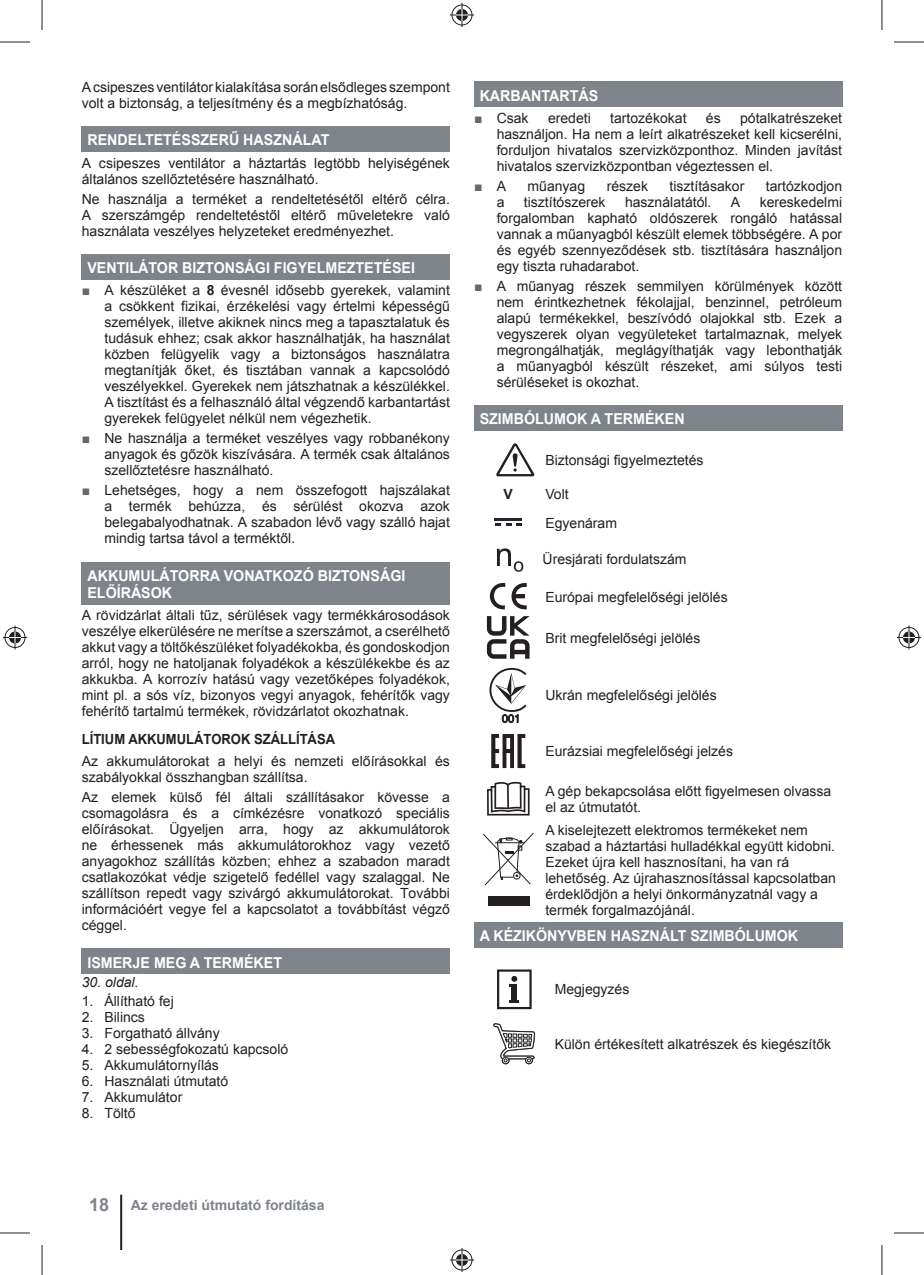
<style>
.page{position:relative;width:924px;height:1275px;background:#fff}
.page>*{position:absolute;margin:0;border:0;box-sizing:border-box;transform-origin:0 0}
.t1{font:700 15px/17px "Arial";color:#fff;scale:.95 1}
.t2{font:14px/16px "Arial";color:#231f20;text-align:justify}
.t3{font:700 14px "Arial";color:#231f20;scale:.93 1}
.t4{font:700 14px "Arial";color:#7f838a}
.t5{font:italic 14px "Arial";color:#231f20}
.t6{font:14px "Arial";color:#66686c}
.t7{font:700 14px "Arial";color:#231f20}
.s1{color:#66686c}
.s2{font-weight:700}
.s3{color:#231f20}
.s4{font-size:18px}
</style>
<div class="page">
<div style="left:82px;top:126px;width:368px;height:26px;background:#7f838a"></div>
<div style="left:82px;top:254px;width:368px;height:25px;background:#7f838a"></div>
<div style="left:82px;top:562px;width:368px;height:42px;background:#7f838a"></div>
<div style="left:82px;top:948px;width:368px;height:26px;background:#7f838a"></div>
<div style="left:474px;top:82px;width:367px;height:25px;background:#7f838a"></div>
<div style="left:474px;top:405px;width:367px;height:26px;background:#7f838a"></div>
<div style="left:474px;top:922px;width:367px;height:25px;background:#7f838a"></div>
<svg style="left:496px;top:443px;width:38px;height:33px"></svg>
<hr style="left:494px;top:518px;width:27px;height:2px;background:#24252b">
<svg style="left:495px;top:523px;width:26px;height:3px"></svg>
<svg style="left:497px;top:548px;width:26px;height:24px"></svg>
<svg style="left:489px;top:583px;width:37px;height:27px"></svg>
<svg style="left:486px;top:616px;width:43px;height:42px"></svg>
<svg style="left:489px;top:668px;width:37px;height:54px"></svg>
<svg style="left:491px;top:734px;width:34px;height:34px"></svg>
<svg style="left:487px;top:782px;width:42px;height:33px"></svg>
<svg style="left:483px;top:833px;width:50px;height:53px"></svg>
<div style="left:488px;top:895px;width:41px;height:10px;background:#231f20"></div>
<svg style="left:497px;top:969px;width:34px;height:40px"></svg>
<svg style="left:493px;top:1023px;width:42px;height:42px"></svg>
<hr style="left:120px;top:1194px;width:2px;height:56px;background:#231f20">
<hr style="left:0;top:42px;width:30px;height:1px;background:#231f20">
<hr style="left:893px;top:42px;width:30px;height:1px;background:#231f20">
<hr style="left:0;top:1232px;width:30px;height:1px;background:#231f20">
<hr style="left:893px;top:1232px;width:30px;height:1px;background:#231f20">
<hr style="left:42px;top:0;width:1px;height:30px;background:#231f20">
<hr style="left:42px;top:1245px;width:1px;height:30px;background:#231f20">
<hr style="left:881px;top:0;width:1px;height:30px;background:#231f20">
<hr style="left:881px;top:1245px;width:1px;height:30px;background:#231f20">
<svg style="left:450px;top:3px;width:24px;height:24px"></svg>
<svg style="left:450px;top:1248px;width:24px;height:24px"></svg>
<svg style="left:3px;top:625px;width:24px;height:24px"></svg>
<svg style="left:897px;top:625px;width:23px;height:24px"></svg>
<p class="t2" style="left:82px;top:79px;width:369px">A csipeszes ventilátor kialakítása során elsődleges szempont volt a biztonság, a teljesítmény és a megbízhatóság.</p>
<p class="t1" style="left:87px;top:132px;width:256px">RENDELTETÉSSZERŰ HASZNÁLAT</p>
<p class="t2" style="left:82px;top:155px;width:369px">A csipeszes ventilátor a háztartás legtöbb helyiségének általános szellőztetésére használható.</p>
<p class="t2" style="left:82px;top:191px;width:369px">Ne használja a terméket a rendeltetésétől eltérő célra.<br>A szerszámgép rendeltetéstől eltérő műveletekre való használata veszélyes helyzeteket eredményezhet.</p>
<p class="t1" style="left:87px;top:259px;width:346px">VENTILÁTOR BIZTONSÁGI FIGYELMEZTETÉSEI</p>
<p class="t2" style="left:104px;top:282px;width:347px;text-indent:-23px"><span class="s1">■</span> A készüléket a <span class="s2">8</span> évesnél idősebb gyerekek, valamint a csökkent fizikai, érzékelési vagy értelmi képességű személyek, illetve akiknek nincs meg a tapasztalatuk és tudásuk ehhez; csak akkor használhatják, ha használat közben felügyelik vagy a biztonságos használatra megtanítják őket, és tisztában vannak a kapcsolódó veszélyekkel. Gyerekek nem játszhatnak a készülékkel.<br>A tisztítást és a felhasználó által végzendő karbantartást gyerekek felügyelet nélkül nem végezhetik.</p>
<p class="t2" style="left:104px;top:430px;width:347px;text-indent:-23px"><span class="s1">■</span> Ne használja a terméket veszélyes vagy robbanékony anyagok és gőzök kiszívására. A termék csak általános szellőztetésre használható.</p>
<p class="t2" style="left:104px;top:482px;width:347px;text-indent:-23px"><span class="s1">■</span> Lehetséges, hogy a nem összefogott hajszálakat a termék behúzza, és sérülést okozva azok belegabalyodhatnak. A szabadon lévő vagy szálló hajat mindig tartsa távol a terméktől.</p>
<p class="t1" style="left:87px;top:567px;width:336px">AKKUMULÁTORRA VONATKOZÓ BIZTONSÁGI<br>ELŐÍRÁSOK</p>
<p class="t2" style="left:82px;top:607px;width:369px">A rövidzárlat általi tűz, sérülések vagy termékkárosodások veszélye elkerülésére ne merítse a szerszámot, a cserélhető akkut vagy a töltőkészüléket folyadékokba, és gondoskodjon arról, hogy ne hatoljanak folyadékok a készülékekbe és az akkukba. A korrozív hatású vagy vezetőképes folyadékok, mint pl. a sós víz, bizonyos vegyi anyagok, fehérítők vagy fehérítő tartalmú termékek, rövidzárlatot okozhatnak.</p>
<p class="t3" style="left:82px;top:732px;width:274px">LÍTIUM AKKUMULÁTOROK SZÁLLÍTÁSA</p>
<p class="t2" style="left:82px;top:753px;width:369px">Az akkumulátorokat a helyi és nemzeti előírásokkal és szabályokkal összhangban szállítsa.</p>
<p class="t2" style="left:82px;top:789px;width:369px">Az elemek külső fél általi szállításakor kövesse a csomagolásra és a címkézésre vonatkozó speciális előírásokat. Ügyeljen arra, hogy az akkumulátorok ne érhessenek más akkumulátorokhoz vagy vezető anyagokhoz szállítás közben; ehhez a szabadon maradt csatlakozókat védje szigetelő fedéllel vagy szalaggal. Ne szállítson repedt vagy szivárgó akkumulátorokat. További információért vegye fel a kapcsolatot a továbbítást végző céggel.</p>
<p class="t1" style="left:87px;top:954px;width:206px">ISMERJE MEG A TERMÉKET</p>
<p class="t5" style="left:82px;top:974px;width:58px">30. oldal.</p>
<p class="t2" style="left:82px;top:993px;width:93px">1. Állítható fej</p>
<p class="t2" style="left:82px;top:1009px;width:65px">2. Bilincs</p>
<p class="t2" style="left:82px;top:1025px;width:139px">3. Forgatható állvány</p>
<p class="t2" style="left:82px;top:1041px;width:208px">4. 2 sebességfokozatú kapcsoló</p>
<p class="t2" style="left:82px;top:1057px;width:139px">5. Akkumulátornyílás</p>
<p class="t2" style="left:82px;top:1073px;width:148px">6. Használati útmutató</p>
<p class="t2" style="left:82px;top:1089px;width:102px">7. Akkumulátor</p>
<p class="t2" style="left:82px;top:1105px;width:55px">8. Töltő</p>
<p class="t1" style="left:479px;top:87px;width:126px">KARBANTARTÁS</p>
<p class="t2" style="left:474px;top:110px;width:56px"><span class="s1">■</span> Csak</p>
<p class="t2" style="left:547px;top:110px;width:44px">eredeti</p>
<p class="t2" style="left:610px;top:110px;width:78px">tartozékokat</p>
<p class="t2" style="left:705px;top:110px;width:16px">és</p>
<p class="t2" style="left:496px;top:110px;width:347px;text-indent:243px">pótalkatrészeket használjon. Ha nem a leírt alkatrészeket kell kicserélni, forduljon hivatalos szervizközponthoz. Minden javítást hivatalos szervizközpontban végeztessen el.</p>
<p class="t6" style="left:474px;top:177px;width:34px">■ <span class="s3">A</span></p>
<p class="t2" style="left:527px;top:178px;width:59px">műanyag</p>
<p class="t2" style="left:606px;top:178px;width:43px">részek</p>
<p class="t2" style="left:669px;top:178px;width:76px">tisztításakor</p>
<p class="t2" style="left:765px;top:178px;width:78px">tartózkodjon</p>
<p class="t2" style="left:496px;top:194px;width:9px">a</p>
<p class="t2" style="left:523px;top:194px;width:83px">tisztítószerek</p>
<p class="t2" style="left:624px;top:194px;width:88px">használatától.</p>
<p class="t2" style="left:730px;top:194px;width:11px">A</p>
<p class="t2" style="left:496px;top:194px;width:347px;text-indent:263px">kereskedelmi forgalomban kapható oldószerek rongáló hatással vannak a műanyagból készült elemek többségére. A por és egyéb szennyeződések stb. tisztítására használjon egy tiszta ruhadarabot.</p>
<p class="t2" style="left:496px;top:278px;width:347px;text-indent:-23px"><span class="s1">■</span> A műanyag részek semmilyen körülmények között nem érintkezhetnek fékolajjal, benzinnel, petróleum alapú termékekkel, beszívódó olajokkal stb. Ezek a vegyszerek olyan vegyületeket tartalmaznak, melyek megrongálhatják, meglágyíthatják vagy lebonthatják a műanyagból készült részeket, ami súlyos testi sérüléseket is okozhat.</p>
<p class="t1" style="left:479px;top:410px;width:217px">SZIMBÓLUMOK A TERMÉKEN</p>
<p class="t2" style="left:545px;top:452px;width:159px">Biztonsági figyelmeztetés</p>
<p class="t7" style="left:503px;top:486px;width:11px">V</p>
<p class="t2" style="left:545px;top:480px;width:73px;line-height:28.8px">Volt<br>Egyenáram</p>
<p class="t2" style="left:542px;top:551px;width:145px">Üresjárati fordulatszám</p>
<p class="t2" style="left:545px;top:588px;width:184px">Európai megfelelőségi jelölés</p>
<p class="t2" style="left:545px;top:629px;width:156px">Brit megfelelőségi jelölés</p>
<p class="t2" style="left:545px;top:687px;width:173px">Ukrán megfelelőségi jelölés</p>
<p class="t2" style="left:545px;top:743px;width:189px">Eurázsiai megfelelőségi jelzés</p>
<p class="t2" style="left:545px;top:783px;width:287px">A gép bekapcsolása előtt figyelmesen olvassa el az útmutatót.</p>
<p class="t2" style="left:545px;top:822px;width:292px;text-align:left">A kiselejtezett elektromos termékeket nem szabad a háztartási hulladékkal együtt kidobni.<br>Ezeket újra kell hasznosítani, ha van rá lehetőség. Az újrahasznosítással kapcsolatban érdeklődjön a helyi önkormányzatnál vagy a termék forgalmazójánál.</p>
<p class="t1" style="left:479px;top:927px;width:336px">A KÉZIKÖNYVBEN HASZNÁLT SZIMBÓLUMOK</p>
<p class="t2" style="left:554px;top:981px;width:76px">Megjegyzés</p>
<p class="t2" style="left:554px;top:1036px;width:278px">Külön értékesített alkatrészek és kiegészítők</p>
<p class="t4" style="left:89px;top:1197px;width:237px"><span class="s4">18</span> Az eredeti útmutató fordítása</p>
</div>
